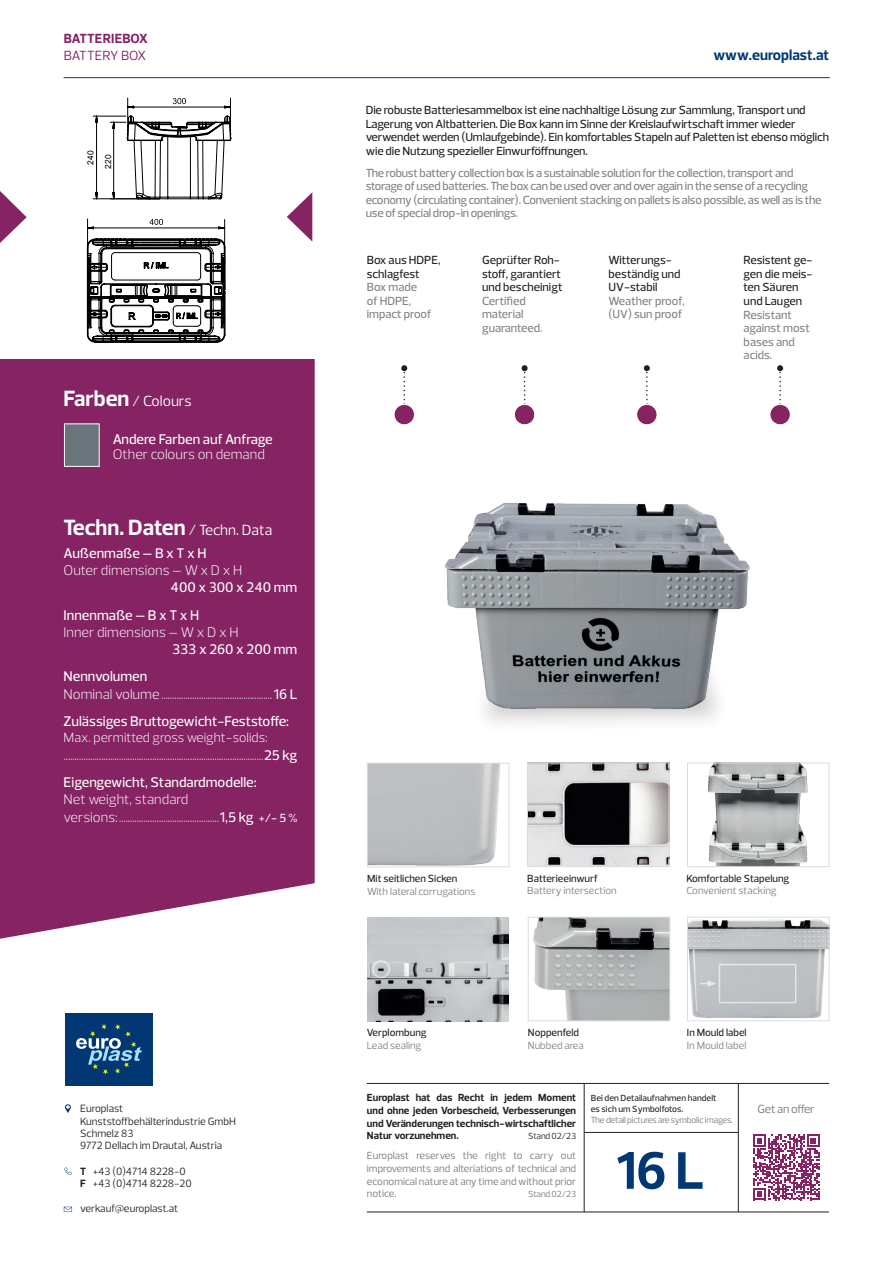
<style>
.page{position:relative;width:893px;height:1263px;background:#fff}
.page>*{position:absolute;margin:0;border:0;box-sizing:border-box;transform-origin:0 0}
.t1{font:700 53.7px "Prelo";color:#013874}
.t2{font:700 22.5px "Prelo";color:#fff}
.t3{font:700 15px "Prelo";color:#013874}
.t4{font:15px "Prelo";color:#fff}
.t5{font:500 14.25px/27.8px "Prelo";color:#fff}
.t6{font:300 14.25px "Prelo";color:#fff}
.t7{font:300 13.5px "Prelo";color:#fff}
.t8{font:700 13.5px "Prelo";letter-spacing:.015em;color:#852363}
.t9{font:13.5px "Prelo";letter-spacing:-.01em;color:#852363}
.t10{font:500 12px/13.5px "Prelo";letter-spacing:-.01em;color:#231f20}
.t11{font:500 12px/13.5px "Prelo";letter-spacing:-.02em;color:#808285}
.t12{font:300 12px "Prelo";color:#fff}
.t13{font:500 12px/13.5px "Prelo";color:#808285}
.t14{font:12px "Prelo";letter-spacing:-.02em;color:#76787b}
.t15{font:10.8px/12.5px "Prelo";color:#231f20}
.t16{font:700 10.5px/12.6px "Prelo";color:#231f20;text-align:justify}
.t17{font:10.5px/12.6px "Prelo";color:#76787b;text-align:justify}
.t18{font:10.5px "Prelo";color:#808285}
.t19{font:500 10.5px "Prelo";color:#231f20}
.t20{font:500 9px/10.8px "Prelo";color:#231f20}
.t21{font:9px "Prelo";letter-spacing:-.02em;color:#76787b}
.t22{font:9px "Prelo";letter-spacing:-.02em;color:#231f20}
.t23{font:8.4px/17.5px "Arial";color:#000001;text-align:center}
.s1{font-weight:700;font-size:22.5px}
.s2{font-weight:400;font-size:15px}
.s3{font-size:14.25px}
.s4{font-weight:500;font-size:14.25px}
.s5{font-weight:500}
.s6{font-weight:700}
</style>
<div class="page">
<div style="left:0;top:359px;width:315px;height:580px;background:#852363"></div>
<hr style="left:64px;top:77px;width:766px;height:1px;background:#013874">
<div style="left:64px;top:423px;width:36px;height:44px;background:#6a747b;border:1px solid #fff"></div>
<hr style="left:367px;top:1083px;width:462px;height:1px;background:#231f20">
<hr style="left:584px;top:1132px;width:154px;height:1px;background:#231f20">
<hr style="left:584px;top:1083px;width:1px;height:129px;background:#231f20">
<hr style="left:738px;top:1083px;width:1px;height:129px;background:#231f20">
<hr style="left:367px;top:1212px;width:462px;height:1px;background:#231f20">
<svg style="left:753px;top:1134px;width:66px;height:66px"></svg>
<svg style="left:644px;top:365px;width:6px;height:39px"></svg>
<div style="left:637px;top:404px;width:20px;height:21px;background:#852363;border-radius:50%"></div>
<div style="left:636px;top:404px;width:22px;height:21px;border:1px solid #fff;border-radius:50%"></div>
<svg style="left:777px;top:365px;width:6px;height:39px"></svg>
<div style="left:770px;top:404px;width:20px;height:21px;background:#852363;border-radius:50%"></div>
<div style="left:769px;top:404px;width:22px;height:21px;border:1px solid #fff;border-radius:50%"></div>
<svg style="left:522px;top:365px;width:6px;height:39px"></svg>
<div style="left:514px;top:404px;width:21px;height:21px;background:#852363;border-radius:50%"></div>
<div style="left:514px;top:404px;width:21px;height:21px;border:1px solid #fff;border-radius:50%"></div>
<svg style="left:401px;top:365px;width:6px;height:39px"></svg>
<div style="left:394px;top:404px;width:20px;height:21px;background:#852363;border-radius:50%"></div>
<div style="left:394px;top:404px;width:21px;height:21px;border:1px solid #fff;border-radius:50%"></div>
<img style="left:529px;top:765px;width:138px;height:100px">
<div style="left:527px;top:763px;width:142px;height:104px;border:1px solid #dcdddf"></div>
<img style="left:708px;top:765px;width:100px;height:100px">
<div style="left:687px;top:763px;width:142px;height:104px;border:1px solid #dcdddf"></div>
<img style="left:369px;top:765px;width:131px;height:100px">
<div style="left:367px;top:763px;width:142px;height:104px;border:1px solid #dcdddf"></div>
<img style="left:533px;top:919px;width:135px;height:100px">
<div style="left:528px;top:917px;width:142px;height:104px;border:1px solid #dcdddf"></div>
<img style="left:689px;top:919px;width:138px;height:99px">
<div style="left:687px;top:917px;width:142px;height:104px;border:1px solid #dcdddf"></div>
<img style="left:367px;top:917px;width:142px;height:104px">
<svg style="left:86px;top:97px;width:146px;height:246px"></svg>
<div style="left:470px;top:639px;width:260px;height:95px;background:#fafafa"></div>
<div style="left:719px;top:964px;width:77px;height:39px;border:2px solid #fff"></div>
<div style="left:372px;top:960px;width:18px;height:18px;border:2px solid #fff;border-radius:50%"></div>
<svg style="left:700px;top:980px;width:16px;height:7px"></svg>
<img style="left:445px;top:503px;width:305px;height:215px">
<svg style="left:0;top:191px;width:27px;height:52px"></svg>
<svg style="left:287px;top:192px;width:25px;height:49px"></svg>
<div style="left:65px;top:1013px;width:88px;height:72px;background:#013874"></div>
<svg style="left:76px;top:1024px;width:66px;height:51px"></svg>
<svg style="left:64px;top:1167px;width:8px;height:8px"></svg>
<svg style="left:64px;top:1207px;width:8px;height:5px"></svg>
<svg style="left:65px;top:1104px;width:6px;height:9px"></svg>
<p class="t8" style="left:64px;top:30px;width:86px">BATTERIEBOX</p>
<p class="t9" style="left:64px;top:47px;width:84px">BATTERY BOX</p>
<p class="t23" style="left:82px;top:169px;width:20px;rotate:-90deg">240<br>220</p>
<p class="t4" style="left:64px;top:392px;width:130px"><span class="s1">Farben</span> / Colours</p>
<p class="t5" style="left:113px;top:425px;width:162px">Andere Farben auf Anfrage</p>
<p class="t6" style="left:113px;top:445px;width:154px">Other colours on demand</p>
<h2 class="t2" style="left:64px;top:514px;width:210px">Techn. Daten <span class="s2">/ Techn. Data</span></h2>
<p class="t5" style="left:64px;top:539px;width:145px">Außenmaße – B x T x H</p>
<p class="t6" style="left:64px;top:561px;width:180px">Outer dimensions – W x D x H</p>
<p class="t5" style="left:64px;top:573px;width:235px;text-indent:107px">400 x 300 x 240 mm<br>Innenmaße – B x T x H</p>
<p class="t6" style="left:64px;top:623px;width:176px">Inner dimensions – W x D x H</p>
<p class="t5" style="left:172px;top:635px;width:127px">333 x 260 x 200 mm</p>
<p class="t5" style="left:64px;top:663px;width:85px">Nennvolumen</p>
<p class="t12" style="left:64px;top:687px;width:235px"><span class="s3">Nominal volume</span>..................................................<span class="s4">16 L</span></p>
<p class="t5" style="left:64px;top:708px;width:227px">Zulässiges Bruttogewicht-Feststoffe:</p>
<p class="t7" style="left:64px;top:730px;width:206px">Max. permitted gross weight-solids:</p>
<p class="t12" style="left:64px;top:748px;width:235px">..........................................................................................<span class="s4">25 kg</span></p>
<p class="t5" style="left:64px;top:769px;width:195px">Eigengewicht, Standardmodelle:</p>
<p class="t6" style="left:64px;top:791px;width:126px">Net weight, standard</p>
<p class="t12" style="left:64px;top:810px;width:235px"><span class="s3">versions:</span>.............................................<span class="s4">1,5 kg</span> <span class="s5">+/- 5 %</span></p>
<p class="t15" style="left:80px;top:1102px;width:157px">Europlast<br>Kunststoffbehälterindustrie GmbH<br>Schmelz 83<br>9772 Dellach im Drautal, Austria</p>
<p class="t15" style="left:80px;top:1165px;width:113px"><span class="s6">T</span> +43 (0)4714 8228-0<br><span class="s6">F</span> +43 (0)4714 8228-20</p>
<p class="t15" style="left:80px;top:1202px;width:100px">verkauf@europlast.at</p>
<p class="t3" style="left:713px;top:46px;width:117px">www.europlast.at</p>
<p class="t10" style="left:366px;top:104px;width:465px">Die robuste Batteriesammelbox ist eine nachhaltige Lösung zur Sammlung, Transport und Lagerung von Altbatterien. Die Box kann im Sinne der Kreislaufwirtschaft immer wieder verwendet werden (Umlaufgebinde). Ein komfortables Stapeln auf Paletten ist ebenso möglich wie die Nutzung spezieller Einwurföffnungen.</p>
<p class="t11" style="left:366px;top:166px;width:457px">The robust battery collection box is a sustainable solution for the collection, transport and storage of used batteries. The box can be used over and over again in the sense of a recycling economy (circulating container). Convenient stacking on pallets is also possible, as well as is the use of special drop-in openings.</p>
<p class="t10" style="left:367px;top:254px;width:75px">Box aus HDPE, schlagfest</p>
<p class="t13" style="left:367px;top:281px;width:66px">Box made<br>of HDPE, impact proof</p>
<p class="t10" style="left:482px;top:254px;width:82px">Geprüfter Roh&shy;stoff, garantiert und bescheinigt</p>
<p class="t13" style="left:482px;top:294px;width:62px">Certified material guaranteed.</p>
<p class="t10" style="left:609px;top:254px;width:74px">Witterungs&shy;beständig und<br>UV-stabil</p>
<p class="t13" style="left:609px;top:294px;width:78px">Weather proof, (UV) sun proof</p>
<p class="t10" style="left:744px;top:254px;width:70px">Resistent ge&shy;gen die meis&shy;ten Säuren und Laugen</p>
<p class="t13" style="left:744px;top:308px;width:68px">Resistant against most bases and acids.</p>
<p class="t19" style="left:367px;top:872px;width:92px">Mit seitlichen Sicken</p>
<p class="t18" style="left:367px;top:884px;width:110px">With lateral corrugations</p>
<p class="t19" style="left:367px;top:1026px;width:61px">Verplombung</p>
<p class="t18" style="left:367px;top:1039px;width:56px">Lead sealing</p>
<p class="t19" style="left:527px;top:872px;width:72px">Batterieeinwurf</p>
<p class="t18" style="left:527px;top:884px;width:91px">Battery intersection</p>
<p class="t19" style="left:528px;top:1026px;width:53px">Noppenfeld</p>
<p class="t18" style="left:528px;top:1038px;width:57px">Nubbed area</p>
<p class="t19" style="left:686px;top:872px;width:104px">Komfortable Stapelung</p>
<p class="t18" style="left:686px;top:884px;width:92px">Convenient stacking</p>
<p class="t19" style="left:687px;top:1026px;width:61px">In Mould label</p>
<p class="t18" style="left:687px;top:1038px;width:61px">In Mould label</p>
<p class="t16" style="left:367px;top:1091px;width:211px">Europlast hat das Recht in jedem Moment und ohne jeden Vorbescheid, Verbesserungen und Veränderungen technisch-wirtschaftlicher Natur vorzunehmen.</p>
<p class="t17" style="left:367px;top:1149px;width:211px">Europlast reserves the right to carry out improvements and alteriations of technical and economical nature at any time and without prior notice.</p>
<p class="t22" style="left:528px;top:1131px;width:49px">Stand 02/23</p>
<p class="t21" style="left:528px;top:1189px;width:49px">Stand 02/23</p>
<p class="t20" style="left:591px;top:1092px;width:127px">Bei den Detailaufnahmen handelt es sich um Symbolfotos.</p>
<p class="t21" style="left:591px;top:1114px;width:144px">The detail pictures are symbolic images.</p>
<h1 class="t1" style="left:616px;top:1138px;width:89px">16 L</h1>
<p class="t14" style="left:757px;top:1101px;width:59px">Get an offer</p>
</div>
